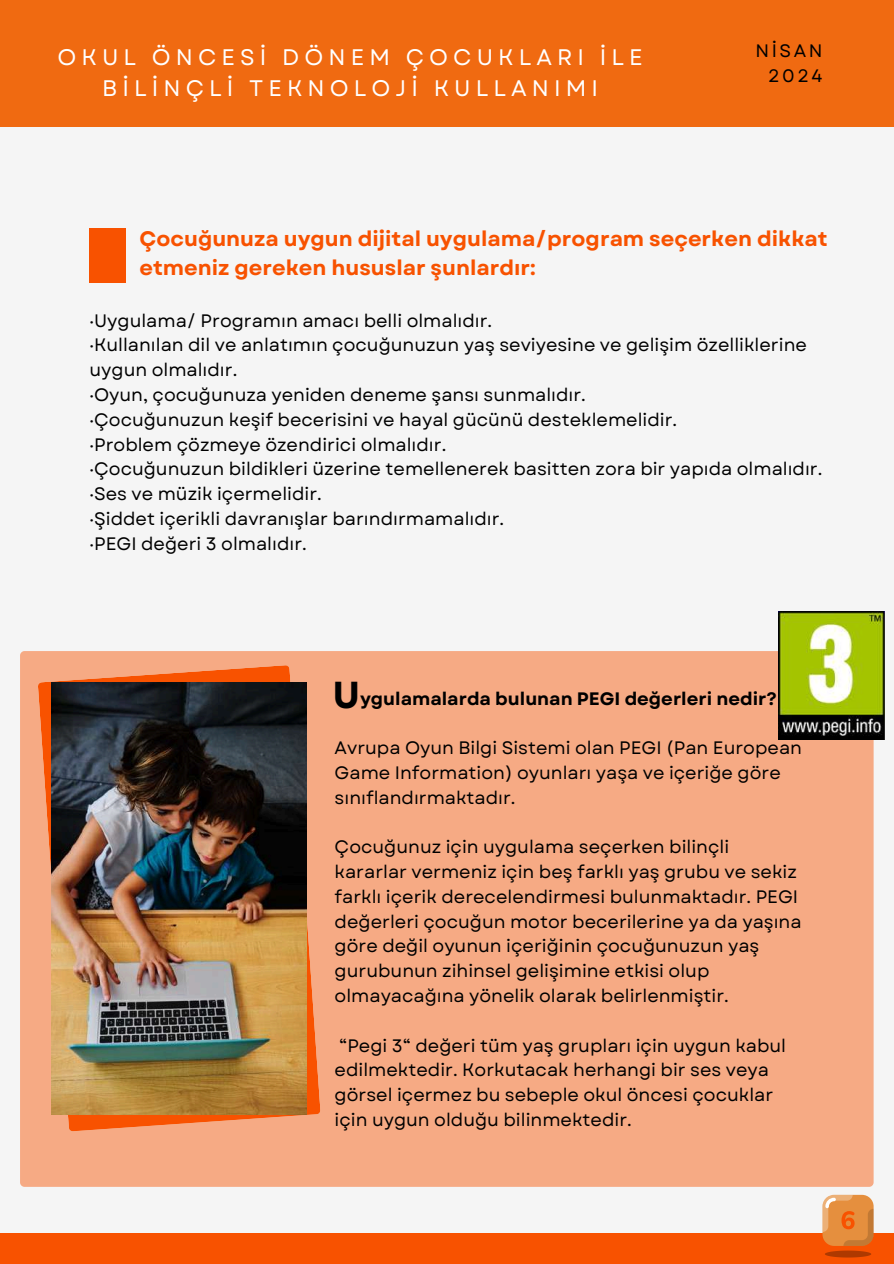
<style>
.page{position:relative;width:894px;height:1264px;background:#fff}
.page>*{position:absolute;margin:0;border:0;box-sizing:border-box;transform-origin:0 0}
.t1{font:700 37.5px "Garet";color:#000}
.t2{font:22.5px/31.5px "Garet";letter-spacing:.225em;color:#fff;text-align:center}
.t3{font:700 21px/29.2px "Garet";color:#f85200}
.t4{font:18px/24.8px "Garet";color:#000}
.t5{font:700 18px "Garet";color:#000}
.t6{font:18px/24.8px "Garet";letter-spacing:.14em;color:#000;text-align:right}
</style>
<div class="page">
<div style="left:0;top:0;width:893px;height:1263px;background:#f5f5f5"></div>
<div style="left:20px;top:651px;width:853px;height:535px;background:#f6aa84;border-radius:4px"></div>
<svg style="left:38px;top:665px;width:282px;height:466px"></svg>
<img style="left:51px;top:682px;width:256px;height:432px">
<div style="left:89px;top:228px;width:37px;height:54px;background:#f85200"></div>
<img style="left:778px;top:611px;width:106px;height:128px">
<div style="left:0;top:0;width:893px;height:127px;background:#f06a11"></div>
<div style="left:0;top:1232px;width:893px;height:31px;background:#f85200"></div>
<svg style="left:822px;top:1194px;width:50px;height:63px;background:#e2843c"></svg>
<p class="t2" style="left:57px;top:41px;width:586px">OKUL ÖNCESİ DÖNEM ÇOCUKLARI İLE<br>BİLİNÇLİ TEKNOLOJİ KULLANIMI</p>
<p class="t6" style="left:755px;top:39px;width:68px">NİSAN<br>2024</p>
<p class="t3" style="left:139px;top:224px;width:689px">Çocuğunuza uygun dijital uygulama/program seçerken dikkat etmeniz gereken hususlar şunlardır:</p>
<p class="t4" style="left:89px;top:308px;width:734px">·Uygulama/ Programın amacı belli olmalıdır.<br>·Kullanılan dil ve anlatımın çocuğunuzun yaş seviyesine ve gelişim özelliklerine uygun olmalıdır.<br>·Oyun, çocuğunuza yeniden deneme şansı sunmalıdır.<br>·Çocuğunuzun keşif becerisini ve hayal gücünü desteklemelidir.<br>·Problem çözmeye özendirici olmalıdır.<br>·Çocuğunuzun bildikleri üzerine temellenerek basitten zora bir yapıda olmalıdır. ·Ses ve müzik içermelidir.<br>·Şiddet içerikli davranışlar barındırmamalıdır.<br>·PEGI değeri 3 olmalıdır.</p>
<h1 class="t1" style="left:332px;top:668px;width:29px">U</h1>
<p class="t5" style="left:360px;top:685px;width:418px">ygulamalarda bulunan PEGI değerleri nedir?</p>
<p class="t4" style="left:334px;top:735px;width:468px">Avrupa Oyun Bilgi Sistemi olan PEGI (Pan European<br>Game Information) oyunları yaşa ve içeriğe göre sınıflandırmaktadır.</p>
<p class="t4" style="left:334px;top:834px;width:468px">Çocuğunuz için uygulama seçerken bilinçli kararlar vermeniz için beş farklı yaş grubu ve sekiz farklı içerik derecelendirmesi bulunmaktadır. PEGI değerleri çocuğun motor becerilerine ya da yaşına göre değil oyunun içeriğinin çocuğunuzun yaş gurubunun zihinsel gelişimine etkisi olup olmayacağına yönelik olarak belirlenmiştir.</p>
<p class="t4" style="left:334px;top:1032px;width:453px">“Pegi 3“ değeri tüm yaş grupları için uygun kabul edilmektedir. Korkutacak herhangi bir ses veya görsel içermez bu sebeple okul öncesi çocuklar için uygun olduğu bilinmektedir.</p>
</div>
